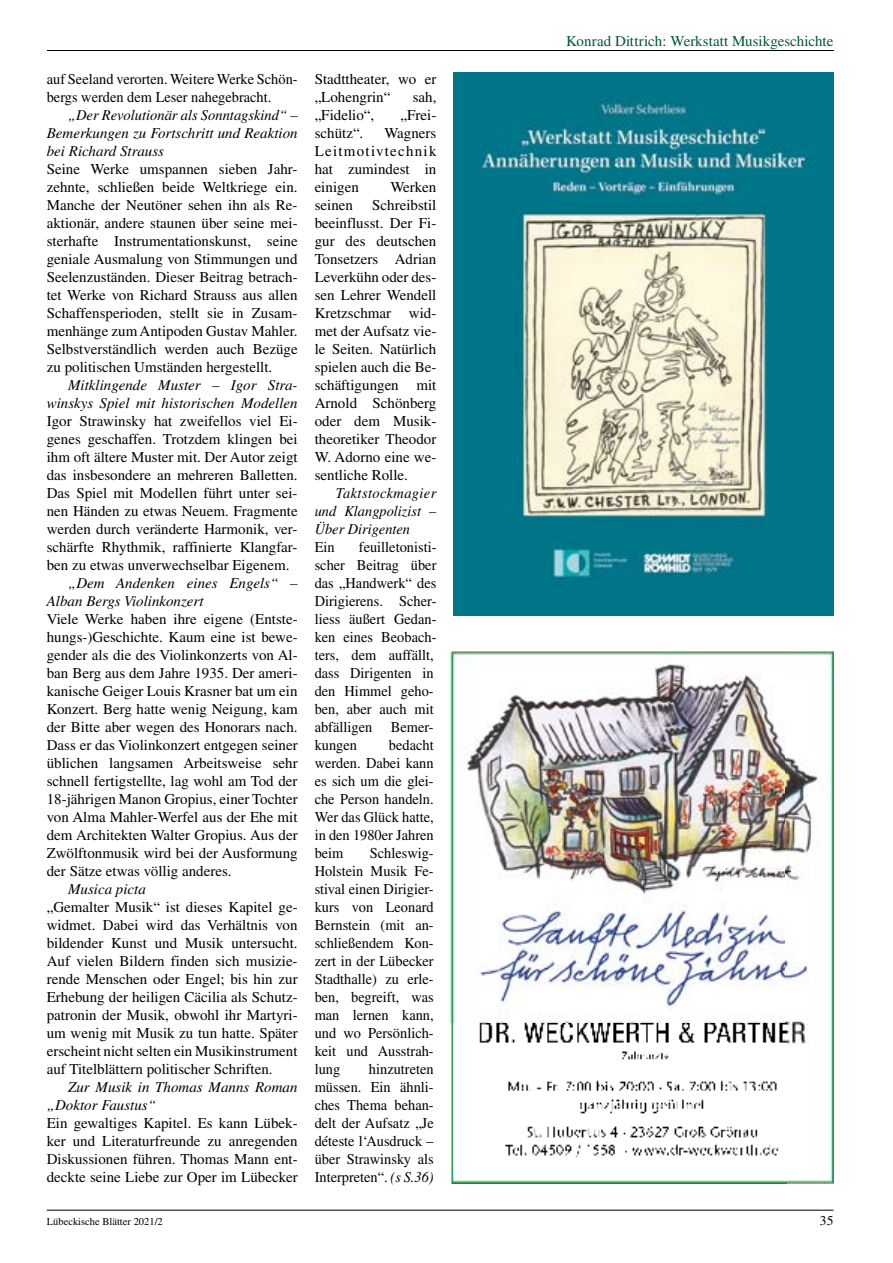
<style>
.page{position:relative;width:893px;height:1263px;background:#fff}
.page>*{position:absolute;margin:0;border:0;box-sizing:border-box;transform-origin:0 0}
.t1{font:15px/18px "Times LT Std";color:#000;text-align:justify}
.t2{font:15px/18px "Times LT Std";color:#000;text-align:justify;scale:.96 1}
.t3{font:italic 15px/18px "Times LT Std";color:#000}
.t4{font:italic 15px/18px "Times LT Std";color:#000;text-align:justify;scale:.96 1}
.t5{font:15px "Times";color:#005831}
.t6{font:13.5px "Times";color:#000}
.t7{font:10.5px "Times";color:#000}
.s1{font-style:italic}
</style>
<div class="page">
<hr style="left:47px;top:1210px;width:786px;height:1px;background:#000">
<hr style="left:47px;top:50px;width:786px;height:1px;background:#000">
<img style="left:451px;top:652px;width:382px;height:531px">
<img style="left:453px;top:72px;width:380px;height:544px">
<p class="t2" style="left:47px;top:70px;width:263px">auf Seeland verorten. Weitere Werke Schön&shy;bergs werden dem Leser nahegebracht.</p>
<p class="t3" style="left:47px;top:106px;width:252px;text-align:justify;text-indent:21px">„Der Revolutionär als Sonntagskind“ – Bemerkungen zu Fortschritt und Reaktion bei Richard Strauss</p>
<p class="t1" style="left:47px;top:160px;width:252px">Seine Werke umspannen sieben Jahr&shy;zehnte, schließen beide Weltkriege ein.<br>Manche der Neutöner sehen ihn als Re&shy;aktionär, andere staunen über seine mei&shy;sterhafte Instrumentationskunst, seine geniale Ausmalung von Stimmungen und Seelenzuständen. Dieser Beitrag betrach&shy;tet Werke von Richard Strauss aus allen Schaffensperioden, stellt sie in Zusam&shy;menhänge zum Antipoden Gustav Mahler.<br>Selbstverständlich werden auch Bezüge zu politischen Umständen hergestellt.</p>
<p class="t3" style="left:47px;top:376px;width:252px;text-align:right">Mitklingende Muster – Igor Stra&shy;winskys Spiel mit historischen Modellen</p>
<p class="t1" style="left:47px;top:412px;width:252px">Igor Strawinsky hat zweifellos viel Ei&shy;genes geschaffen. Trotzdem klingen bei ihm oft ältere Muster mit. Der Autor zeigt das insbesondere an mehreren Balletten.<br>Das Spiel mit Modellen führt unter sei&shy;nen Händen zu etwas Neuem. Fragmente werden durch veränderte Harmonik, ver&shy;schärfte Rhythmik, raffinierte Klangfar&shy;ben zu etwas unverwechselbar Eigenem.</p>
<p class="t3" style="left:47px;top:574px;width:252px;text-indent:21px">„Dem Andenken eines Engels“ –<br>Alban Bergs Violinkonzert</p>
<p class="t1" style="left:47px;top:610px;width:252px">Viele Werke haben ihre eigene (Entste&shy;hungs-)Geschichte. Kaum eine ist bewe&shy;gender als die des Violinkonzerts von Al&shy;ban Berg aus dem Jahre 1935. Der ameri&shy;kanische Geiger Louis Krasner bat um ein Konzert. Berg hatte wenig Neigung, kam der Bitte aber wegen des Honorars nach.<br>Dass er das Violinkonzert entgegen seiner üblichen langsamen Arbeitsweise sehr schnell fertigstellte, lag wohl am Tod der 18-jährigen Manon Gropius, einer Tochter von Alma Mahler-Werfel aus der Ehe mit dem Architekten Walter Gropius. Aus der Zwölftonmusik wird bei der Ausformung der Sätze etwas völlig anderes.</p>
<p class="t3" style="left:68px;top:880px;width:79px">Musica picta</p>
<p class="t1" style="left:47px;top:898px;width:252px">„Gemalter Musik“ ist dieses Kapitel ge&shy;widmet. Dabei wird das Verhältnis von bildender Kunst und Musik untersucht.<br>Auf vielen Bildern finden sich musizie&shy;rende Menschen oder Engel; bis hin zur Erhebung der heiligen Cäcilia als Schutz&shy;patronin der Musik, obwohl ihr Martyri&shy;um wenig mit Musik zu tun hatte. Später erscheint nicht selten ein Musikinstrument auf Titelblättern politischer Schriften.</p>
<p class="t3" style="left:47px;top:1078px;width:252px;text-indent:21px">Zur Musik in Thomas Manns Roman „Doktor Faustus“</p>
<p class="t1" style="left:47px;top:1114px;width:252px">Ein gewaltiges Kapitel. Es kann Lübec&shy;ker und Literaturfreunde zu anregenden Diskussionen führen. Thomas Mann ent&shy;deckte seine Liebe zur Oper im Lübecker</p>
<p class="t1" style="left:315px;top:70px;width:123px">Stadttheater, wo er „Lohengrin“</p>
<p class="t1" style="left:413px;top:88px;width:25px">sah,</p>
<p class="t1" style="left:315px;top:106px;width:61px">„Fidelio“,</p>
<p class="t1" style="left:401px;top:106px;width:37px">„Frei-</p>
<p class="t1" style="left:315px;top:124px;width:50px">schütz“.</p>
<p class="t1" style="left:315px;top:124px;width:123px;text-indent:70px">Wagners Leitmotivtechnik hat zumindest in einigen</p>
<p class="t1" style="left:390px;top:178px;width:48px">Werken</p>
<p class="t1" style="left:315px;top:196px;width:123px;text-indent:58px">Schreibstil beeinflusst. Der Fi&shy;gur des deutschen Tonsetzers Adrian Leverkühn oder des&shy;sen Lehrer Wendell Kretzschmar wid&shy;met der Aufsatz vie&shy;le Seiten. Natürlich spielen auch die Be&shy;schäftigungen mit Arnold Schönberg oder dem Musik&shy;theoretiker Theodor W. Adorno eine we&shy;sentliche Rolle.</p>
<p class="t4" style="left:315px;top:484px;width:128px;text-indent:21px">Taktstockmagier und Klangpolizist – Über Dirigenten</p>
<p class="t2" style="left:315px;top:538px;width:22px">Ein</p>
<p class="t1" style="left:315px;top:196px;width:40px">seinen</p>
<p class="t2" style="left:315px;top:538px;width:128px;text-align:left;text-indent:44px">feuilletonisti&shy;scher Beitrag über das „Handwerk“ des<br>Dirigierens. Scher&shy;liess äußert Gedan&shy;ken eines Beobach&shy;ters, dem auffällt, dass Dirigenten in den Himmel geho&shy;ben, aber auch mit abfälligen Bemer&shy;kungen</p>
<p class="t2" style="left:315px;top:736px;width:126px;text-indent:74px">bedacht werden. Dabei kann es sich um die glei&shy;che Person handeln.<br>Wer das Glück hatte, in den 1980er Jahren beim</p>
<p class="t2" style="left:315px;top:844px;width:126px;text-indent:55px">Schleswig-Holstein Musik Fe&shy;stival einen Dirigier&shy;kurs von Leonard Bernstein (mit an&shy;schließendem Kon&shy;zert in der Lübecker Stadthalle) zu erle&shy;ben, begreift, was man lernen kann, und wo Persönlich&shy;keit und Ausstrah&shy;lung</p>
<p class="t2" style="left:315px;top:1060px;width:126px;text-indent:54px">hinzutreten müssen. Ein ähnli&shy;ches Thema behan&shy;delt der Aufsatz „Je déteste l‘Ausdruck – über Strawinsky als Interpreten“. <span class="s1">(s S.36)</span></p>
<p class="t5" style="left:566px;top:32px;width:269px">Konrad Dittrich: Werkstatt Musikgeschichte</p>
<p class="t7" style="left:47px;top:1215px;width:118px">Lübeckische Blätter 2021/2</p>
<p class="t6" style="left:820px;top:1212px;width:15px">35</p>
</div>
